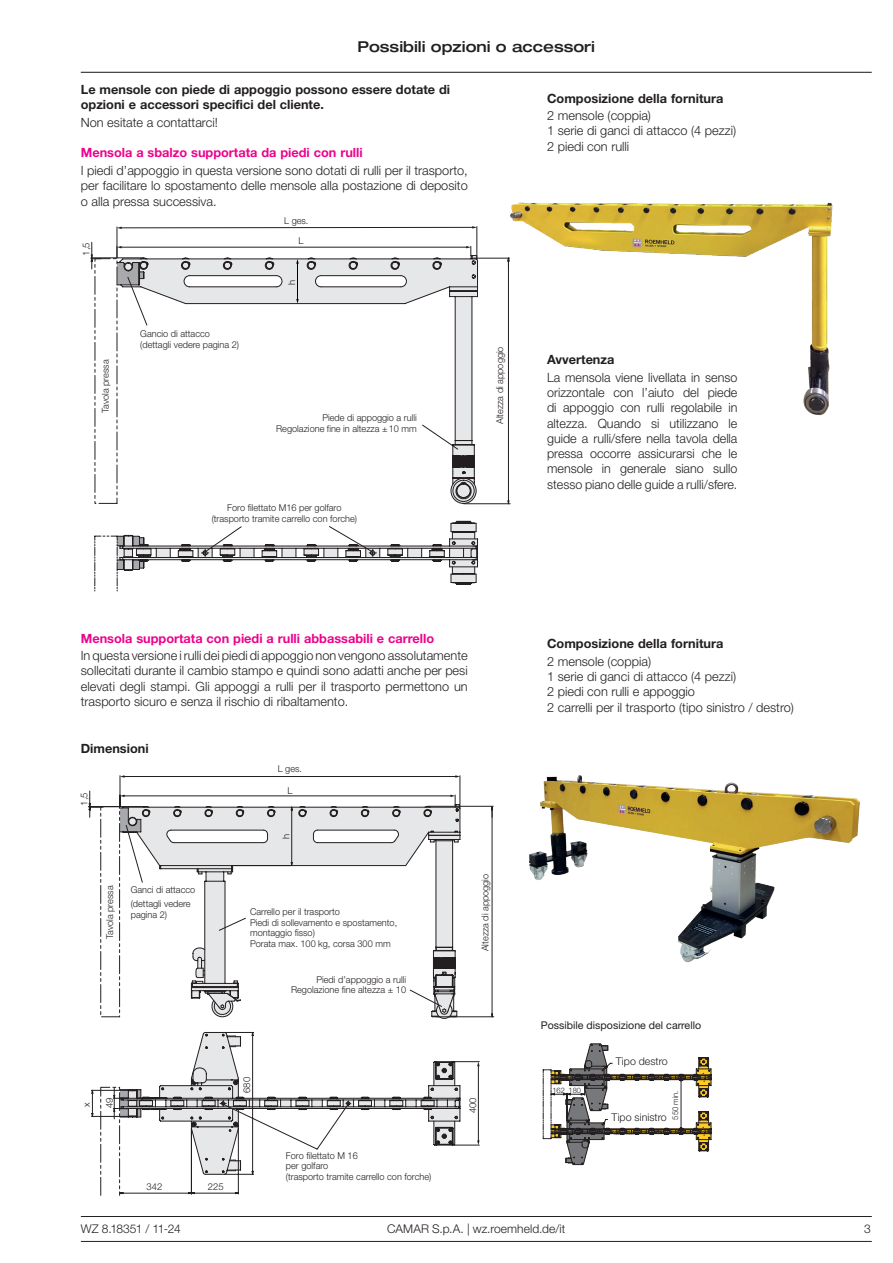
<style>
.page{position:relative;width:893px;height:1263px;background:#fff}
.page>*{position:absolute;margin:0;border:0;box-sizing:border-box;transform-origin:0 0}
.t1{font:500 expanded 15px "Helvetica Neue LT Pro";color:#231f20}
.t2{font:300 12.75px/15.3px "Helvetica Neue LT Pro";color:#231f20;text-align:justify}
.t3{font:700 12.75px/15.3px "Helvetica Neue LT Pro";color:#231f20}
.t4{font:700 12.75px "Helvetica Neue LT Pro";color:#ed028c}
.t5{font:300 12px "Helvetica Neue LT Pro";letter-spacing:.005em;color:#231f20}
.t6{font:300 12px "Helvetica Neue LT Pro";letter-spacing:-.05em;color:#231f20}
.t7{font:10.65px "Helvetica Neue LT Pro";color:#231f20}
.t8{font:300 10.65px "Helvetica Neue LT Pro";color:#231f20}
.t9{font:300 9.45px/10.5px "Helvetica Neue LT Pro";color:#231f20}
.t10{font:300 7.95px "Helvetica Neue LT Pro";color:#231f20}
.t11{font:300 7.5px "Helvetica Neue LT Pro";color:#231f20}
</style>
<div class="page">
<hr style="left:81px;top:72px;width:791px;height:1px;background:#231f20">
<img style="left:491px;top:202px;width:342px;height:214px">
<svg style="left:88px;top:775px;width:624px;height:419px"></svg>
<hr style="left:124px;top:796px;width:327px;height:1px;background:#231f20">
<hr style="left:124px;top:776px;width:332px;height:1px;background:#231f20">
<svg style="left:120px;top:775px;width:5px;height:3px"></svg>
<svg style="left:455px;top:775px;width:5px;height:3px"></svg>
<hr style="left:478px;top:1065px;width:1px;height:76px;background:#231f20">
<svg style="left:477px;top:1140px;width:3px;height:5px"></svg>
<div style="left:101px;top:806px;width:19px;height:211px;border:1px dashed #231f20"></div>
<hr style="left:492px;top:807px;width:1px;height:210px;background:#231f20">
<svg style="left:491px;top:807px;width:2px;height:10px"></svg>
<hr style="left:427px;top:806px;width:66px;height:1px;background:#231f20">
<svg style="left:113px;top:1031px;width:348px;height:144px"></svg>
<svg style="left:116px;top:255px;width:363px;height:169px"></svg>
<hr style="left:464px;top:503px;width:46px;height:1px;background:#231f20">
<hr style="left:477px;top:226px;width:1px;height:33px;background:#231f20">
<hr style="left:117px;top:227px;width:1px;height:31px;background:#231f20">
<hr style="left:121px;top:247px;width:346px;height:1px;background:#231f20">
<svg style="left:466px;top:246px;width:10px;height:19px"></svg>
<svg style="left:117px;top:226px;width:360px;height:3px"></svg>
<hr style="left:508px;top:258px;width:1px;height:246px;background:#231f20">
<hr style="left:471px;top:258px;width:39px;height:1px;background:#231f20">
<hr style="left:91px;top:258px;width:53px;height:1px;background:#231f20">
<svg style="left:91px;top:242px;width:10px;height:27px"></svg>
<hr style="left:297px;top:263px;width:1px;height:37px;background:#000001">
<svg style="left:296px;top:259px;width:3px;height:5px"></svg>
<svg style="left:296px;top:299px;width:3px;height:5px"></svg>
<svg style="left:120px;top:806px;width:31px;height:77px"></svg>
<svg style="left:190px;top:829px;width:271px;height:191px"></svg>
<img style="left:510px;top:775px;width:350px;height:198px">
<svg style="left:117px;top:246px;width:32px;height:80px"></svg>
<svg style="left:95px;top:424px;width:383px;height:167px"></svg>
<div style="left:106px;top:882px;width:8px;height:61px;background:#fff"></div>
<hr style="left:81px;top:1241px;width:791px;height:1px;background:#231f20">
<hr style="left:81px;top:1216px;width:791px;height:1px;background:#231f20">
<p class="t1" style="left:357px;top:37px;width:239px">Possibili opzioni o accessori</p>
<p class="t3" style="left:81px;top:82px;width:371px">Le mensole con piede di appoggio possono essere dotate di opzioni e accessori specifici del cliente.</p>
<p class="t2" style="left:81px;top:114px;width:138px">Non esitate a contattarci!</p>
<p class="t4" style="left:81px;top:145px;width:283px">Mensola a sbalzo supportata da piedi con rulli</p>
<p class="t2" style="left:81px;top:162px;width:388px">I piedi d’appoggio in questa versione sono dotati di rulli per il trasporto, per facilitare lo spostamento delle mensole alla postazione di deposito o alla pressa successiva.</p>
<p class="t9" style="left:81px;top:255px;width:15px;rotate:-90deg">1,5</p>
<p class="t9" style="left:100px;top:413px;width:55px;rotate:-90deg">Tavola pressa</p>
<p class="t9" style="left:284px;top:215px;width:26px">L ges.</p>
<p class="t9" style="left:299px;top:235px;width:7px">L</p>
<p class="t9" style="left:140px;top:328px;width:100px">Gancio di attacco (dettagli vedere pagina 2)</p>
<p class="t9" style="left:286px;top:285px;width:7px;rotate:-90deg">h</p>
<p class="t9" style="left:322px;top:413px;width:96px">Piede di appoggio a rulli</p>
<p class="t9" style="left:276px;top:423px;width:142px">Regolazione fine in altezza ±10 mm</p>
<p class="t9" style="left:212px;top:502px;width:147px;text-align:center">Foro filettato M16 per golfaro (trasporto tramite carrello con forche)</p>
<p class="t9" style="left:494px;top:424px;width:79px;rotate:-90deg">Altezza di appoggio</p>
<p class="t3" style="left:547px;top:90px;width:178px">Composizione della fornitura</p>
<p class="t2" style="left:547px;top:108px;width:190px;text-align:left">2 mensole (coppia)<br>1 serie di ganci di attacco (4 pezzi)<br>2 piedi con rulli</p>
<p class="t3" style="left:547px;top:352px;width:69px">Avvertenza</p>
<p class="t2" style="left:547px;top:369px;width:192px">La mensola viene livellata in senso orizzontale con l’aiuto del piede di appoggio con rulli regolabile in altezza. Quando si utilizzano le guide a rulli/sfere nella tavola della pressa occorre assicurarsi che le mensole in generale siano sullo stesso piano delle guide a rulli/sfere.</p>
<p class="t4" style="left:81px;top:630px;width:355px">Mensola supportata con piedi a rulli abbassabili e carrello</p>
<p class="t2" style="left:81px;top:648px;width:388px">In questa versione i rulli dei piedi di appoggio non vengono assolutamente sollecitati durante il cambio stampo e quindi sono adatti anche per pesi elevati degli stampi. Gli appoggi a rulli per il trasporto permettono un trasporto sicuro e senza il rischio di ribaltamento.</p>
<p class="t3" style="left:81px;top:741px;width:69px">Dimensioni</p>
<p class="t9" style="left:79px;top:805px;width:15px;rotate:-90deg">1,5</p>
<p class="t9" style="left:104px;top:939px;width:55px;rotate:-90deg">Tavola pressa</p>
<p class="t9" style="left:131px;top:882px;width:66px;line-height:14.7px">Ganci di attacco (dettagli vedere</p>
<p class="t9" style="left:131px;top:909px;width:38px">pagina 2)</p>
<p class="t9" style="left:278px;top:763px;width:26px">L ges.</p>
<p class="t9" style="left:288px;top:785px;width:7px">L</p>
<p class="t9" style="left:281px;top:839px;width:7px;rotate:-90deg">h</p>
<p class="t9" style="left:250px;top:906px;width:149px">Carrello per il trasporto<br>Piedi di sollevamento e spostamento, montaggio fisso)<br>Porata max. 100 kg, corsa 300 mm</p>
<p class="t9" style="left:291px;top:974px;width:117px;text-align:right">Piedi d’appoggio a rulli<br>Regolazione fine altezza ± 10</p>
<p class="t9" style="left:81px;top:1106px;width:6px;rotate:-90deg">x</p>
<p class="t9" style="left:104px;top:1108px;width:12px;rotate:-90deg">49</p>
<p class="t9" style="left:147px;top:1181px;width:17px">342</p>
<p class="t9" style="left:241px;top:1093px;width:17px;rotate:-90deg">680</p>
<p class="t9" style="left:208px;top:1181px;width:17px">225</p>
<p class="t9" style="left:286px;top:1150px;width:147px">Foro filettato M 16<br>per golfaro<br>(trasporto tramite carrello con forche)</p>
<p class="t9" style="left:480px;top:951px;width:79px;rotate:-90deg">Altezza di appoggio</p>
<p class="t9" style="left:467px;top:1113px;width:17px;rotate:-90deg">400</p>
<p class="t3" style="left:547px;top:636px;width:178px">Composizione della fornitura</p>
<p class="t2" style="left:547px;top:653px;width:248px;text-align:left">2 mensole (coppia)<br>1 serie di ganci di attacco (4 pezzi)<br>2 piedi con rulli e appoggio<br>2 carrelli per il trasporto (tipo sinistro / destro)</p>
<p class="t7" style="left:541px;top:1018px;width:162px">Possibile disposizione del carrello</p>
<p class="t11" style="left:552px;top:1085px;width:30px">162 180</p>
<p class="t8" style="left:616px;top:1055px;width:54px">Tipo destro</p>
<p class="t10" style="left:670px;top:1119px;width:30px;rotate:-90deg">550 min.</p>
<p class="t8" style="left:611px;top:1111px;width:57px">Tipo sinistro</p>
<p class="t6" style="left:81px;top:1221px;width:101px">WZ 8.18351 / 11-24</p>
<p class="t5" style="left:387px;top:1221px;width:179px">CAMAR S.p.A. | wz.roemheld.de/it</p>
<p class="t5" style="left:864px;top:1221px;width:8px">3</p>
</div>
